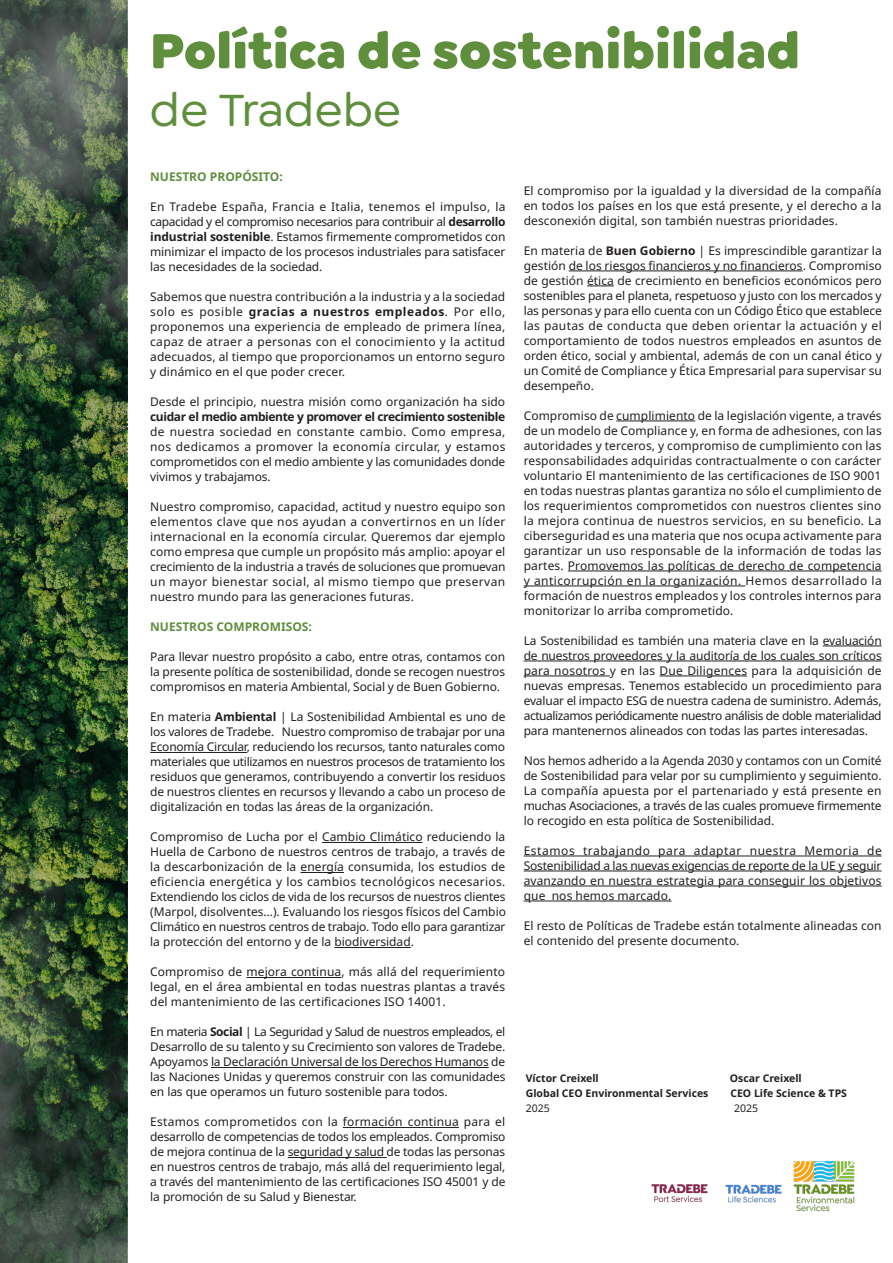
<style>
.page{position:relative;width:893px;height:1263px;background:#fff}
.page>*{position:absolute;margin:0;border:0;box-sizing:border-box;transform-origin:0 0}
.t1{font:900 52.5px "Goldplay";color:#5f8f3d}
.t2{font:500 48px "Goldplay";color:#5f8f3d}
.t3{font:12px/15px "Noto Sans";color:#231f20;text-align:justify}
.t4{font:700 12px "Noto Sans";letter-spacing:-.035em;color:#231f20}
.t5{font:700 12px "Noto Sans";color:#608e3e}
.t6{font:700 10.5px "Noto Sans";color:#231f20}
.t7{font:10.5px "Noto Sans";color:#231f20}
.s1{font-weight:700}
</style>
<div class="page">
<img style="left:0;top:0;width:127px;height:1263px">
<hr style="left:150px;top:752px;width:97px;height:1px;background:#231f20">
<hr style="left:322px;top:842px;width:101px;height:1px;background:#231f20">
<hr style="left:300px;top:872px;width:44px;height:1px;background:#231f20">
<hr style="left:334px;top:947px;width:77px;height:1px;background:#231f20">
<hr style="left:247px;top:977px;width:94px;height:1px;background:#231f20">
<hr style="left:211px;top:1067px;width:278px;height:1px;background:#231f20">
<hr style="left:343px;top:1127px;width:116px;height:1px;background:#231f20">
<hr style="left:288px;top:1157px;width:99px;height:1px;background:#231f20">
<hr style="left:569px;top:271px;width:234px;height:1px;background:#231f20">
<svg style="left:587px;top:286px;width:27px;height:1px"></svg>
<hr style="left:616px;top:421px;width:79px;height:1px;background:#231f20">
<hr style="left:568px;top:571px;width:314px;height:1px;background:#231f20">
<hr style="left:524px;top:586px;width:221px;height:1px;background:#231f20">
<hr style="left:823px;top:646px;width:59px;height:1px;background:#231f20">
<hr style="left:524px;top:661px;width:358px;height:1px;background:#231f20">
<hr style="left:524px;top:676px;width:86px;height:1px;background:#231f20">
<hr style="left:659px;top:676px;width:88px;height:1px;background:#231f20">
<hr style="left:524px;top:856px;width:358px;height:1px;background:#231f20">
<hr style="left:524px;top:871px;width:358px;height:1px;background:#231f20">
<hr style="left:524px;top:886px;width:358px;height:1px;background:#231f20">
<hr style="left:524px;top:901px;width:147px;height:1px;background:#231f20">
<img style="left:651px;top:1184px;width:57px;height:19px">
<img style="left:725px;top:1184px;width:57px;height:19px">
<img style="left:793px;top:1161px;width:62px;height:51px">
<h1 class="t1" style="left:150px;top:15px;width:652px">Política de sostenibilidad</h1>
<h2 class="t2" style="left:150px;top:82px;width:253px">de Tradebe</h2>
<p class="t5" style="left:150px;top:170px;width:134px">NUESTRO PROPÓSITO:</p>
<p class="t3" style="left:150px;top:200px;width:357px">En Tradebe España, Francia e Italia, tenemos el impulso, la capacidad y el compromiso necesarios para contribuir al <span class="s1">desarrollo industrial sostenible</span>. Estamos firmemente comprometidos con minimizar el impacto de los procesos industriales para satisfacer las necesidades de la sociedad.</p>
<p class="t3" style="left:150px;top:290px;width:357px">Sabemos que nuestra contribución a la industria y a la sociedad solo es posible <span class="s1">gracias a nuestros empleados</span>. Por ello, proponemos una experiencia de empleado de primera línea, capaz de atraer a personas con el conocimiento y la actitud adecuados, al tiempo que proporcionamos un entorno seguro y dinámico en el que poder crecer.</p>
<p class="t3" style="left:150px;top:395px;width:356px">Desde el principio, nuestra misión como organización ha sido</p>
<p class="t4" style="left:150px;top:410px;width:356px">cuidar el medio ambiente y promover el crecimiento sostenible</p>
<p class="t3" style="left:150px;top:425px;width:357px">de nuestra sociedad en constante cambio. Como empresa, nos dedicamos a promover la economía circular, y estamos comprometidos con el medio ambiente y las comunidades donde vivimos y trabajamos.</p>
<p class="t3" style="left:150px;top:500px;width:357px">Nuestro compromiso, capacidad, actitud y nuestro equipo son elementos clave que nos ayudan a convertirnos en un líder internacional en la economía circular. Queremos dar ejemplo como empresa que cumple un propósito más amplio: apoyar el crecimiento de la industria a través de soluciones que promuevan un mayor bienestar social, al mismo tiempo que preservan nuestro mundo para las generaciones futuras.</p>
<p class="t5" style="left:150px;top:620px;width:163px">NUESTROS COMPROMISOS:</p>
<p class="t3" style="left:150px;top:650px;width:356px">Para llevar nuestro propósito a cabo, entre otras, contamos con la presente política de sostenibilidad, donde se recogen nuestros compromisos en materia Ambiental, Social y de Buen Gobierno.</p>
<p class="t3" style="left:150px;top:710px;width:357px">En materia <span class="s1">Ambiental</span> | La Sostenibilidad Ambiental es uno de los valores de Tradebe. Nuestro compromiso de trabajar por una Economía Circular, reduciendo los recursos, tanto naturales como materiales que utilizamos en nuestros procesos de tratamiento los residuos que generamos, contribuyendo a convertir los residuos de nuestros clientes en recursos y llevando a cabo un proceso de digitalización en todas las áreas de la organización.</p>
<p class="t3" style="left:150px;top:830px;width:357px">Compromiso de Lucha por el Cambio Climático reduciendo la Huella de Carbono de nuestros centros de trabajo, a través de la descarbonización de la energía consumida, los estudios de eficiencia energética y los cambios tecnológicos necesarios.<br>Extendiendo los ciclos de vida de los recursos de nuestros clientes (Marpol, disolventes…). Evaluando los riesgos físicos del Cambio Climático en nuestros centros de trabajo. Todo ello para garantizar la protección del entorno y de la biodiversidad.</p>
<p class="t3" style="left:150px;top:965px;width:356px">Compromiso de mejora continua, más allá del requerimiento legal, en el área ambiental en todas nuestras plantas a través del mantenimiento de las certificaciones ISO 14001.</p>
<p class="t3" style="left:150px;top:1025px;width:357px">En materia <span class="s1">Social</span> | La Seguridad y Salud de nuestros empleados, el Desarrollo de su talento y su Crecimiento son valores de Tradebe.<br>Apoyamos la Declaración Universal de los Derechos Humanos de las Naciones Unidas y queremos construir con las comunidades en las que operamos un futuro sostenible para todos.</p>
<p class="t3" style="left:150px;top:1115px;width:357px">Estamos comprometidos con la formación continua para el desarrollo de competencias de todos los empleados. Compromiso de mejora continua de la seguridad y salud de todas las personas en nuestros centros de trabajo, más allá del requerimiento legal, a través del mantenimiento de las certificaciones ISO 45001 y de la promoción de su Salud y Bienestar.</p>
<p class="t3" style="left:524px;top:183px;width:359px">El compromiso por la igualdad y la diversidad de la compañía en todos los países en los que está presente, y el derecho a la desconexión digital, son también nuestras prioridades.</p>
<p class="t3" style="left:524px;top:243px;width:360px">En materia de <span class="s1">Buen Gobierno</span> | Es imprescindible garantizar la gestión de los riesgos financieros y no financieros. Compromiso de gestión ética de crecimiento en beneficios económicos pero sostenibles para el planeta, respetuoso y justo con los mercados y las personas y para ello cuenta con un Código Ético que establece las pautas de conducta que deben orientar la actuación y el comportamiento de todos nuestros empleados en asuntos de orden ético, social y ambiental, además de con un canal ético y un Comité de Compliance y Ética Empresarial para supervisar su desempeño.</p>
<p class="t3" style="left:524px;top:408px;width:360px">Compromiso de cumplimiento de la legislación vigente, a través de un modelo de Compliance y, en forma de adhesiones, con las autoridades y terceros, y compromiso de cumplimiento con las responsabilidades adquiridas contractualmente o con carácter voluntario El mantenimiento de las certificaciones de ISO 9001 en todas nuestras plantas garantiza no sólo el cumplimiento de los requerimientos comprometidos con nuestros clientes sino la mejora continua de nuestros servicios, en su beneficio. La ciberseguridad es una materia que nos ocupa activamente para garantizar un uso responsable de la información de todas las partes. Promovemos las políticas de derecho de competencia y anticorrupción en la organización. Hemos desarrollado la formación de nuestros empleados y los controles internos para monitorizar lo arriba comprometido.</p>
<p class="t3" style="left:524px;top:633px;width:360px">La Sostenibilidad es también una materia clave en la evaluación de nuestros proveedores y la auditoría de los cuales son críticos para nosotros y en las Due Diligences para la adquisición de nuevas empresas. Tenemos establecido un procedimiento para evaluar el impacto ESG de nuestra cadena de suministro. Además, actualizamos periódicamente nuestro análisis de doble materialidad para mantenernos alineados con todas las partes interesadas.</p>
<p class="t3" style="left:524px;top:753px;width:359px">Nos hemos adherido a la Agenda 2030 y contamos con un Comité de Sostenibilidad para velar por su cumplimiento y seguimiento.<br>La compañía apuesta por el partenariado y está presente en muchas Asociaciones, a través de las cuales promueve firmemente lo recogido en esta política de Sostenibilidad.</p>
<p class="t3" style="left:524px;top:843px;width:360px">Estamos trabajando para adaptar nuestra Memoria de Sostenibilidad a las nuevas exigencias de reporte de la UE y seguir avanzando en nuestra estrategia para conseguir los objetivos que nos hemos marcado.</p>
<p class="t3" style="left:524px;top:918px;width:359px">El resto de Políticas de Tradebe están totalmente alineadas con el contenido del presente documento.</p>
<p class="t6" style="left:526px;top:1072px;width:75px">Víctor Creixell</p>
<p class="t6" style="left:730px;top:1072px;width:73px">Oscar Creixell</p>
<p class="t6" style="left:526px;top:1087px;width:184px">Global CEO Environmental Services</p>
<p class="t6" style="left:730px;top:1087px;width:118px">CEO Life Science &amp; TPS</p>
<p class="t7" style="left:526px;top:1102px;width:26px">2025</p>
<p class="t7" style="left:734px;top:1102px;width:26px">2025</p>
</div>
